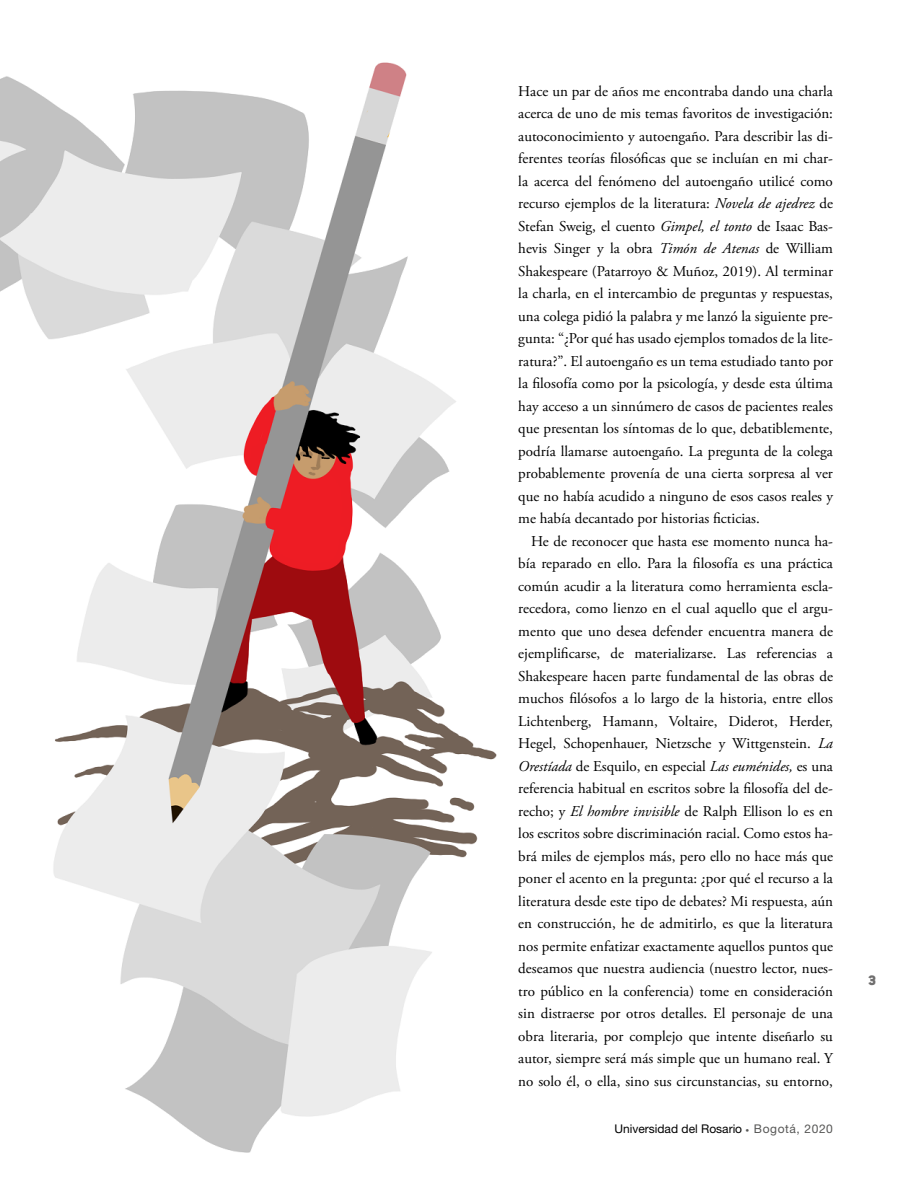
<style>
.page{position:relative;width:918px;height:1188px;background:#fff}
.page>*{position:absolute;margin:0;border:0;box-sizing:border-box;transform-origin:0 0}
.párrafo_2{font:15px/22.5px "Adobe Garamond Pro";color:#000;text-align:justify}
.párrafo_1{font:15px/22.5px "Adobe Garamond Pro";color:#000;text-align:justify}
.t1{font:900 15px "Conduit ITC Std";color:#706f6f}
.t2{font:12px "Helvetica Neue LT Std";color:#000}
.s1{font-style:italic}
.s2{font-family:"Bailey Sans ITCTT Bold";color:#575756}
.s3{color:#575756}
</style>
<div class="page">
<img style="left:0;top:62px;width:497px;height:1091px">
<p class="párrafo_1" style="left:518px;top:80px;width:316px">Hace un par de años me encontraba dando una charla acerca de uno de mis temas favoritos de investigación: autoconocimiento y autoengaño. Para describir las di&shy;ferentes teorías filosóficas que se incluían en mi char&shy;la acerca del fenómeno del autoengaño utilicé como recurso ejemplos de la literatura: <span class="s1">Novela de ajedrez</span> de Stefan Sweig, el cuento <span class="s1">Gimpel, el tonto</span> de Isaac Bas&shy;hevis Singer y la obra <span class="s1">Timón de Atenas</span> de William Shakespeare (Patarroyo &amp; Muñoz, 2019). Al terminar la charla, en el intercambio de preguntas y respuestas, una colega pidió la palabra y me lanzó la siguiente pre&shy;gunta: “¿Por qué has usado ejemplos tomados de la lite&shy;ratura?”. El autoengaño es un tema estudiado tanto por la filosofía como por la psicología, y desde esta última hay acceso a un sinnúmero de casos de pacientes reales que presentan los síntomas de lo que, debatiblemente, podría llamarse autoengaño. La pregunta de la colega probablemente provenía de una cierta sorpresa al ver que no había acudido a ninguno de esos casos reales y me había decantado por historias ficticias.</p>
<p class="párrafo_2" style="left:518px;top:530px;width:316px;text-indent:13px">He de reconocer que hasta ese momento nunca ha&shy;bía reparado en ello. Para la filosofía es una práctica común acudir a la literatura como herramienta escla&shy;recedora, como lienzo en el cual aquello que el argu&shy;mento que uno desea defender encuentra manera de ejemplificarse, de materializarse. Las referencias a Shakespeare hacen parte fundamental de las obras de muchos filósofos a lo largo de la historia, entre ellos Lichtenberg, Hamann, Voltaire, Diderot, Herder, Hegel, Schopenhauer, Nietzsche y Wittgenstein. <span class="s1">La Orestíada</span> de Esquilo, en especial <span class="s1">Las euménides,</span> es una referencia habitual en escritos sobre la filosofía del de&shy;recho; y <span class="s1">El hombre invisible</span> de Ralph Ellison lo es en los escritos sobre discriminación racial. Como estos ha&shy;brá miles de ejemplos más, pero ello no hace más que poner el acento en la pregunta: ¿por qué el recurso a la literatura desde este tipo de debates? Mi respuesta, aún en construcción, he de admitirlo, es que la literatura nos permite enfatizar exactamente aquellos puntos que deseamos que nuestra audiencia (nuestro lector, nues&shy;tro público en la conferencia) tome en consideración sin distraerse por otros detalles. El personaje de una obra literaria, por complejo que intente diseñarlo su autor, siempre será más simple que un humano real. Y no solo él, o ella, sino sus circunstancias, su entorno,</p>
<p class="t2" style="left:614px;top:1121px;width:220px">Universidad del Rosario <span class="s2">•</span> <span class="s3">Bogotá, 2020</span></p>
<p class="t1" style="left:868px;top:972px;width:10px">3</p>
</div>
